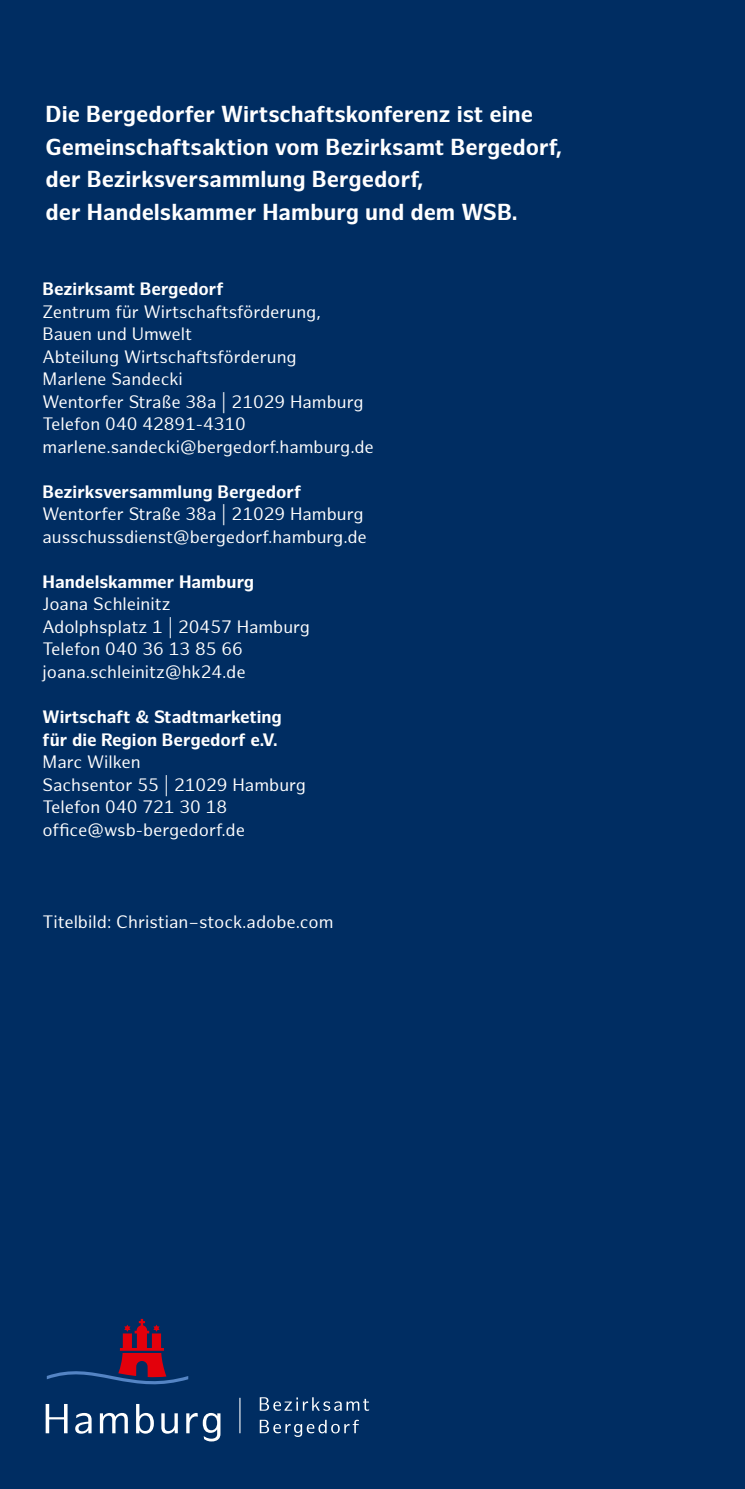
<style>
.page{position:relative;width:745px;height:1489px;background:#fff}
.page>*{position:absolute;margin:0;border:0;box-sizing:border-box;transform-origin:0 0}
.t1{font:700 22.5px/32.5px "Hamburg Sans";color:#fff}
.t2{font:17.5px/22.5px "Hamburg Sans";color:#fff}
.t3{font:700 17.5px/22.5px "Hamburg Sans";color:#fff}
</style>
<div class="page">
<hr style="left:744px;top:886px;width:1px;height:602px;background:#002d62">
<div style="left:0;top:0;width:744px;height:1488px;background:#002d62"></div>
<svg style="left:46px;top:1404px;width:21px;height:29px"></svg>
<svg style="left:75px;top:1413px;width:16px;height:20px"></svg>
<svg style="left:100px;top:1413px;width:28px;height:20px"></svg>
<svg style="left:136px;top:1404px;width:18px;height:29px"></svg>
<svg style="left:161px;top:1413px;width:17px;height:20px"></svg>
<svg style="left:186px;top:1413px;width:34px;height:28px"></svg>
<svg style="left:47px;top:1318px;width:141px;height:67px"></svg>
<svg style="left:259px;top:1397px;width:110px;height:13px"></svg>
<svg style="left:259px;top:1419px;width:99px;height:17px"></svg>
<hr style="left:239px;top:1397px;width:1px;height:35px;background:#fff">
<svg style="left:744px;top:834px;width:1px;height:52px"></svg>
<p class="t1" style="left:46px;top:99px;width:517px">Die Bergedorfer Wirtschaftskonferenz ist eine Gemeinschaftsaktion vom Bezirksamt Bergedorf, der Bezirksversammlung Bergedorf,<br>der Handelskammer Hamburg und dem WSB.</p>
<p class="t3" style="left:43px;top:278px;width:182px">Bezirksamt Bergedorf</p>
<p class="t2" style="left:43px;top:301px;width:332px">Zentrum für Wirtschaftsförderung,<br>Bauen und Umwelt<br>Abteilung Wirtschaftsförderung<br>Marlene Sandecki<br>Wentorfer Straße 38a | 21029 Hamburg<br>Telefon 040 42891-4310 marlene.sandecki@bergedorf.hamburg.de</p>
<p class="t3" style="left:43px;top:481px;width:260px">Bezirksversammlung Bergedorf</p>
<p class="t2" style="left:43px;top:503px;width:325px">Wentorfer Straße 38a | 21029 Hamburg ausschussdienst@bergedorf.hamburg.de</p>
<p class="t3" style="left:43px;top:571px;width:213px">Handelskammer Hamburg</p>
<p class="t2" style="left:43px;top:593px;width:269px">Joana Schleinitz<br>Adolphsplatz 1 | 20457 Hamburg<br>Telefon 040 36 13 85 66 joana.schleinitz@hk24.de</p>
<p class="t3" style="left:43px;top:706px;width:241px">Wirtschaft &amp; Stadtmarketing für die Region Bergedorf e.V.</p>
<p class="t2" style="left:43px;top:751px;width:265px">Marc Wilken<br>Sachsentor 55 | 21029 Hamburg<br>Telefon 040 721 30 18 office@wsb-bergedorf.de</p>
<p class="t2" style="left:43px;top:911px;width:292px">Titelbild: Christian–stock.adobe.com</p>
</div>
